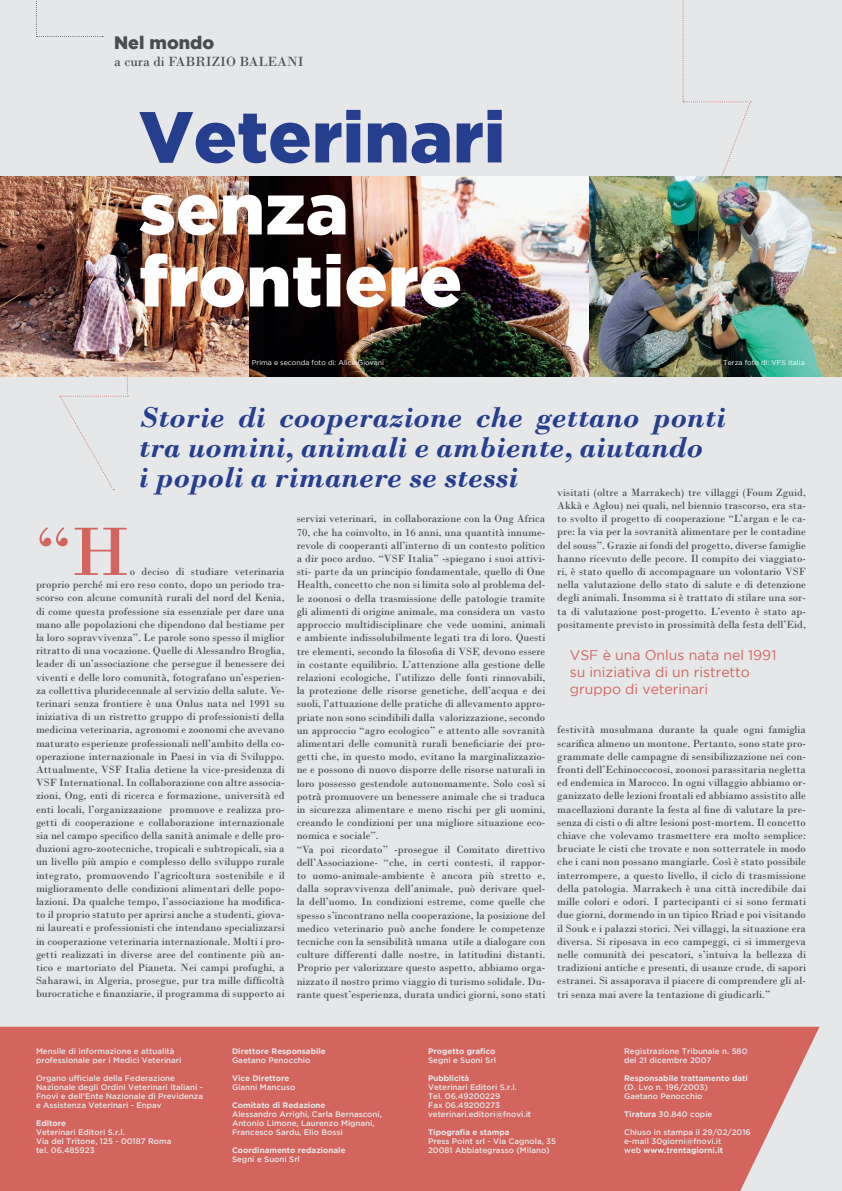
<style>
.page{position:relative;width:842px;height:1191px;background:#e6e7e9}
.page>*{position:absolute;margin:0;border:0;box-sizing:border-box;transform-origin:0 0}
.t1{font:900 72px "Gotham";color:#fff}
.t2{font:900 72px "Gotham";color:#253f8e}
.t3{font:72px "Bodoni";color:#d3645e}
.t4{font:italic 700 30px/30px "Bodoni";color:#253f8e}
.t5{font:900 18px "Gotham";color:#4b4c4d}
.t6{font:14px/17px "Gotham";color:#d3645e}
.t7{font:14px "Bodoni";color:#4b4c4d}
.t8{font:11px/13.2px "Bodoni";color:#4b4c4d;text-align:justify}
.t9{font:500 8px/9px "Gotham";color:#e6e7e9}
.t10{font:700 8px "Gotham";color:#e6e7e9}
.t11{font:7px "Gotham";color:#fff}
.s1{font-weight:700}
.s2{font-weight:500}
</style>
<div class="page">
<div style="left:0;top:1026px;width:819px;height:165px;background:#d3645e"></div>
<svg style="left:60px;top:376px;width:68px;height:114px"></svg>
<svg style="left:682px;top:1px;width:69px;height:176px"></svg>
<img style="left:589px;top:177px;width:253px;height:199px">
<img style="left:0;top:177px;width:589px;height:199px">
<svg style="left:36px;top:0;width:67px;height:37px"></svg>
<p class="t5" style="left:114px;top:32px;width:102px">Nel mondo</p>
<p class="t7" style="left:114px;top:53px;width:191px">a cura di FABRIZIO BALEANI</p>
<p class="t2" style="left:139px;top:95px;width:368px">Veterinari</p>
<p class="t1" style="left:139px;top:167px;width:211px">senza</p>
<p class="t1" style="left:139px;top:239px;width:325px">frontiere</p>
<p class="t11" style="left:252px;top:359px;width:134px">Prima e seconda foto di: Alice Giovani</p>
<p class="t11" style="left:723px;top:359px;width:83px">Terza foto di: VFS Italia</p>
<p class="t4" style="left:139px;top:402px;width:588px">Storie di cooperazione che gettano ponti tra uomini, animali e ambiente, aiutando</p>
<p class="t4" style="left:139px;top:462px;width:381px">i popoli a rimanere se stessi</p>
<p class="t8" style="left:557px;top:485px;width:250px">visitati (oltre a Marrakech) tre villaggi (Foum Zguid, Akkà e Aglou) nei quali, nel biennio trascorso, era sta&shy;to svolto il progetto di cooperazione “L’argan e le ca&shy;pre: la via per la sovranità alimentare per le contadine del souss”. Grazie ai fondi del progetto, diverse famiglie hanno ricevuto delle pecore. Il compito dei viaggiato&shy;ri, è stato quello di accompagnare un volontario VSF nella valutazione dello stato di salute e di detenzione degli animali. Insomma si è trattato di stilare una sor&shy;ta di valutazione post-progetto. L’evento è stato ap&shy;positamente previsto in prossimità della festa dell’Eid,</p>
<p class="t8" style="left:297px;top:512px;width:250px">servizi veterinari, in collaborazione con la Ong Africa 70, che ha coinvolto, in 16 anni, una quantità innume&shy;revole di cooperanti all’interno di un contesto politico a dir poco arduo. “VSF Italia” -spiegano i suoi attivi&shy;sti- parte da un principio fondamentale, quello di One Health, concetto che non si limita solo al problema del&shy;le zoonosi o della trasmissione delle patologie tramite gli alimenti di origine animale, ma considera un vasto approccio multidisciplinare che vede uomini, animali e ambiente indissolubilmente legati tra di loro. Questi tre elementi, secondo la filosofia di VSF, devono essere in costante equilibrio. L’attenzione alla gestione delle relazioni ecologiche, l’utilizzo delle fonti rinnovabili, la protezione delle risorse genetiche, dell’acqua e dei suoli, l’attuazione delle pratiche di allevamento appro&shy;priate non sono scindibili dalla valorizzazione, secondo un approccio “agro ecologico” e attento alle sovranità alimentari delle comunità rurali beneficiarie dei pro&shy;getti che, in questo modo, evitano la marginalizzazio&shy;ne e possono di nuovo disporre delle risorse naturali in loro possesso gestendole autonomamente. Solo così si potrà promuovere un benessere animale che si traduca in sicurezza alimentare e meno rischi per gli uomini, creando le condizioni per una migliore situazione eco&shy;nomica e sociale”.</p>
<p class="t8" style="left:297px;top:842px;width:250px">“Va poi ricordato” -prosegue il Comitato direttivo dell’Associazione- “che, in certi contesti, il rappor&shy;to uomo-animale-ambiente è ancora più stretto e, dalla sopravvivenza dell’animale, può derivare quel&shy;la dell’uomo. In condizioni estreme, come quelle che spesso s’incontrano nella cooperazione, la posizione del medico veterinario può anche fondere le competenze tecniche con la sensibilità umana utile a dialogare con culture differenti dalle nostre, in latitudini distanti.<br>Proprio per valorizzare questo aspetto, abbiamo orga&shy;nizzato il nostro primo viaggio di turismo solidale. Du&shy;rante quest’esperienza, durata undici giorni, sono stati</p>
<p class="t3" style="left:36px;top:509px;width:95px">“H</p>
<p class="t8" style="left:36px;top:565px;width:250px;text-indent:94px">o deciso di studiare veterinaria proprio perché mi ero reso conto, dopo un periodo tra&shy;scorso con alcune comunità rurali del nord del Kenia, di come questa professione sia essenziale per dare una mano alle popolazioni che dipendono dal bestiame per la loro sopravvivenza”. Le parole sono spesso il miglior ritratto di una vocazione. Quelle di Alessandro Broglia, leader di un’associazione che persegue il benessere dei viventi e delle loro comunità, fotografano un’esperien&shy;za collettiva pluridecennale al servizio della salute. Ve&shy;terinari senza frontiere è una Onlus nata nel 1991 su iniziativa di un ristretto gruppo di professionisti della medicina veterinaria, agronomi e zoonomi che avevano maturato esperienze professionali nell’ambito della co&shy;operazione internazionale in Paesi in via di Sviluppo.<br>Attualmente, VSF Italia detiene la vice-presidenza di VSF International. In collaborazione con altre associa&shy;zioni, Ong, enti di ricerca e formazione, università ed enti locali, l’organizzazione promuove e realizza pro&shy;getti di cooperazione e collaborazione internazionale sia nel campo specifico della sanità animale e delle pro&shy;duzioni agro-zootecniche, tropicali e subtropicali, sia a un livello più ampio e complesso dello sviluppo rurale integrato, promuovendo l’agricoltura sostenibile e il miglioramento delle condizioni alimentari delle popo&shy;lazioni. Da qualche tempo, l’associazione ha modifica&shy;to il proprio statuto per aprirsi anche a studenti, giova&shy;ni laureati e professionisti che intendano specializzarsi in cooperazione veterinaria internazionale. Molti i pro&shy;getti realizzati in diverse aree del continente più an&shy;tico e martoriato del Pianeta. Nei campi profughi, a Saharawi, in Algeria, prosegue, pur tra mille difficoltà burocratiche e finanziarie, il programma di supporto ai</p>
<p class="t6" style="left:570px;top:646px;width:208px">VSF è una Onlus nata nel 1991</p>
<p class="t6" style="left:570px;top:663px;width:182px">su iniziativa di un ristretto gruppo di veterinari</p>
<p class="t8" style="left:557px;top:723px;width:250px">festività musulmana durante la quale ogni famiglia scarifica almeno un montone. Pertanto, sono state pro&shy;grammate delle campagne di sensibilizzazione nei con&shy;fronti dell’Echinoccocosi, zoonosi parassitaria negletta ed endemica in Marocco. In ogni villaggio abbiamo or&shy;ganizzato delle lezioni frontali ed abbiamo assistito alle macellazioni durante la festa al fine di valutare la pre&shy;senza di cisti o di altre lesioni post-mortem. Il concetto chiave che volevamo trasmettere era molto semplice: bruciate le cisti che trovate e non sotterratele in modo che i cani non possano mangiarle. Così è stato possibile interrompere, a questo livello, il ciclo di trasmissione della patologia. Marrakech è una città incredibile dai mille colori e odori. I partecipanti ci si sono fermati due giorni, dormendo in un tipico Rriad e poi visitando il Souk e i palazzi storici. Nei villaggi, la situazione era diversa. Si riposava in eco campeggi, ci si immergeva nelle comunità dei pescatori, s’intuiva la bellezza di tradizioni antiche e presenti, di usanze crude, di sapori estranei. Si assaporava il piacere di comprendere gli al&shy;tri senza mai avere la tentazione di giudicarli.”</p>
<p class="t9" style="left:36px;top:1046px;width:140px">Mensile di informazione e attualità</p>
<p class="t9" style="left:36px;top:1055px;width:147px">professionale per i Medici Veterinari</p>
<p class="t9" style="left:36px;top:1073px;width:141px">Organo ufficiale della Federazione</p>
<p class="t9" style="left:36px;top:1082px;width:169px">Nazionale degli Ordini Veterinari Italiani -<br>Fnovi e dell’Ente Nazionale di Previdenza</p>
<p class="t9" style="left:36px;top:1100px;width:127px">e Assistenza Veterinari - Enpav</p>
<p class="t10" style="left:36px;top:1118px;width:32px">Editore</p>
<p class="t9" style="left:36px;top:1127px;width:90px">Veterinari Editori S.r.l.</p>
<p class="t9" style="left:36px;top:1136px;width:137px">Via del Tritone, 125 - 00187 Roma</p>
<p class="t9" style="left:36px;top:1145px;width:60px">tel. 06.485923</p>
<p class="t10" style="left:232px;top:1046px;width:95px">Direttore Responsabile</p>
<p class="t9" style="left:232px;top:1055px;width:80px">Gaetano Penocchio</p>
<p class="t10" style="left:232px;top:1073px;width:59px">Vice Direttore</p>
<p class="t9" style="left:232px;top:1082px;width:65px">Gianni Mancuso</p>
<p class="t10" style="left:232px;top:1100px;width:95px">Comitato di Redazione</p>
<p class="t9" style="left:232px;top:1109px;width:151px">Alessandro Arrighi, Carla Bernasconi,</p>
<p class="t9" style="left:232px;top:1118px;width:144px">Antonio Limone, Laurenzo Mignani,</p>
<p class="t9" style="left:232px;top:1127px;width:112px">Francesco Sardu, Elio Bossi</p>
<p class="t10" style="left:232px;top:1145px;width:115px">Coordinamento redazionale</p>
<p class="t9" style="left:232px;top:1154px;width:69px">Segni e Suoni Srl</p>
<p class="t10" style="left:428px;top:1046px;width:69px">Progetto grafico</p>
<p class="t9" style="left:428px;top:1055px;width:69px">Segni e Suoni Srl</p>
<p class="t10" style="left:428px;top:1073px;width:42px">Pubblicità</p>
<p class="t9" style="left:428px;top:1082px;width:90px">Veterinari Editori S.r.l.</p>
<p class="t9" style="left:428px;top:1091px;width:74px">Tel. 06.49200229</p>
<p class="t9" style="left:428px;top:1100px;width:74px">Fax 06.49200273</p>
<p class="t9" style="left:428px;top:1109px;width:105px">veterinari.editori@fnovi.it</p>
<p class="t10" style="left:428px;top:1127px;width:83px">Tipografia e stampa</p>
<p class="t9" style="left:428px;top:1136px;width:130px">Press Point srl - Via Cagnola, 35</p>
<p class="t9" style="left:428px;top:1145px;width:123px">20081 Abbiategrasso (Milano)</p>
<p class="t9" style="left:624px;top:1046px;width:125px">Registrazione Tribunale n. 580</p>
<p class="t9" style="left:624px;top:1055px;width:89px">del 21 dicembre 2007</p>
<p class="t10" style="left:624px;top:1073px;width:125px">Responsabile trattamento dati</p>
<p class="t9" style="left:624px;top:1082px;width:85px">(D. Lvo n. 196/2003)</p>
<p class="t9" style="left:624px;top:1091px;width:80px">Gaetano Penocchio</p>
<p class="t9" style="left:624px;top:1109px;width:90px"><span class="s1">Tiratura</span> 30.840 copie</p>
<p class="t9" style="left:624px;top:1127px;width:128px">Chiuso in stampa il 29/02/2016</p>
<p class="t9" style="left:624px;top:1136px;width:99px">e-mail 30giorni@fnovi.it</p>
<p class="t10" style="left:624px;top:1145px;width:100px"><span class="s2">web</span> www.trentagiorni.it</p>
</div>
